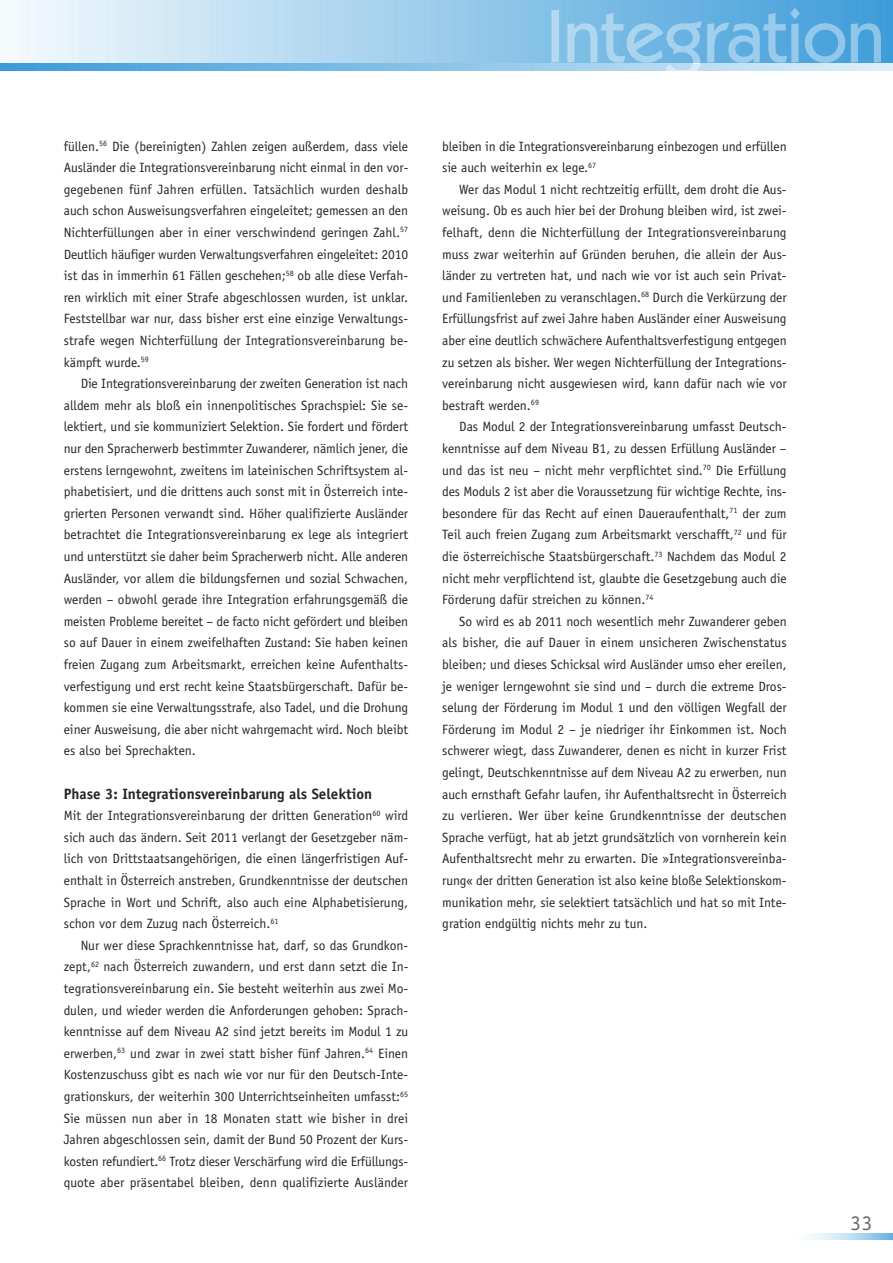
<style>
.page{position:relative;width:893px;height:1263px;background:#fff}
.page>*{position:absolute;margin:0;border:0;box-sizing:border-box;transform-origin:0 0}
.t1{font:21px "Officina Sans";color:#686768}
.t2{font:700 15px "Officina Sans";color:#272627}
.t3{font:13.5px/21.6px "Officina Sans";color:#272627;text-align:justify}
</style>
<div class="page">
<img style="left:811px;top:1233px;width:82px;height:6px">
<img style="left:0;top:0;width:893px;height:70px">
<img style="left:551px;top:8px;width:330px;height:56px">
<img style="left:663px;top:64px;width:38px;height:6px">
<p class="t3" style="left:64px;top:136px;width:346px">füllen.<sup>56</sup> Die (bereinigten) Zahlen zeigen außerdem, dass viele Ausländer die Integrationsvereinbarung nicht einmal in den vor&shy;gegebenen fünf Jahren erfüllen. Tatsächlich wurden deshalb auch schon Ausweisungsverfahren eingeleitet; gemessen an den Nichterfüllungen aber in einer verschwindend geringen Zahl.<sup>57<br></sup>Deutlich häufiger wurden Verwaltungsverfahren eingeleitet: 2010 ist das in immerhin 61 Fällen geschehen;<sup>58</sup> ob alle diese Verfah&shy;ren wirklich mit einer Strafe abgeschlossen wurden, ist unklar.<br>Feststellbar war nur, dass bisher erst eine einzige Verwaltungs&shy;strafe wegen Nichterfüllung der Integrationsvereinbarung be&shy;kämpft wurde.<sup>59</sup></p>
<p class="t3" style="left:64px;top:374px;width:346px;text-indent:17px">Die Integrationsvereinbarung der zweiten Generation ist nach alldem mehr als bloß ein innenpolitisches Sprachspiel: Sie se&shy;lektiert, und sie kommuniziert Selektion. Sie fordert und fördert nur den Spracherwerb bestimmter Zuwanderer, nämlich jener, die erstens lerngewohnt, zweitens im lateinischen Schriftsystem al&shy;phabetisiert, und die drittens auch sonst mit in Österreich inte&shy;grierten Personen verwandt sind. Höher qualifizierte Ausländer betrachtet die Integrationsvereinbarung ex lege als integriert und unterstützt sie daher beim Spracherwerb nicht. Alle anderen Ausländer, vor allem die bildungsfernen und sozial Schwachen, werden – obwohl gerade ihre Integration erfahrungsgemäß die meisten Probleme bereitet – de facto nicht gefördert und bleiben so auf Dauer in einem zweifelhaften Zustand: Sie haben keinen freien Zugang zum Arbeitsmarkt, erreichen keine Aufenthalts&shy;verfestigung und erst recht keine Staatsbürgerschaft. Dafür be&shy;kommen sie eine Verwaltungsstrafe, also Tadel, und die Drohung einer Ausweisung, die aber nicht wahrgemacht wird. Noch bleibt es also bei Sprechakten.</p>
<p class="t2" style="left:64px;top:788px;width:310px">Phase 3: Integrationsvereinbarung als Selektion</p>
<p class="t3" style="left:64px;top:806px;width:346px">Mit der Integrationsvereinbarung der dritten Generation<sup>60</sup> wird sich auch das ändern. Seit 2011 verlangt der Gesetzgeber näm&shy;lich von Drittstaatsangehörigen, die einen längerfristigen Auf&shy;enthalt in Österreich anstreben, Grundkenntnisse der deutschen Sprache in Wort und Schrift, also auch eine Alphabetisierung, schon vor dem Zuzug nach Österreich.<sup>61</sup></p>
<p class="t3" style="left:64px;top:935px;width:346px;text-indent:17px">Nur wer diese Sprachkenntnisse hat, darf, so das Grundkon&shy;zept,<sup>62</sup> nach Österreich zuwandern, und erst dann setzt die In&shy;tegrationsvereinbarung ein. Sie besteht weiterhin aus zwei Mo&shy;dulen, und wieder werden die Anforderungen gehoben: Sprach&shy;kenntnisse auf dem Niveau A2 sind jetzt bereits im Modul 1 zu erwerben,<sup>63</sup> und zwar in zwei statt bisher fünf Jahren.<sup>64</sup> Einen Kostenzuschuss gibt es nach wie vor nur für den Deutsch-Inte&shy;grationskurs, der weiterhin 300 Unterrichtseinheiten umfasst:<sup>65<br></sup>Sie müssen nun aber in 18 Monaten statt wie bisher in drei Jahren abgeschlossen sein, damit der Bund 50 Prozent der Kurs&shy;kosten refundiert.<sup>66</sup> Trotz dieser Verschärfung wird die Erfüllungs&shy;quote aber präsentabel bleiben, denn qualifizierte Ausländer</p>
<p class="t3" style="left:442px;top:136px;width:346px">bleiben in die Integrationsvereinbarung einbezogen und erfüllen sie auch weiterhin ex lege.<sup>67</sup></p>
<p class="t3" style="left:442px;top:179px;width:346px;text-indent:17px">Wer das Modul 1 nicht rechtzeitig erfüllt, dem droht die Aus&shy;weisung. Ob es auch hier bei der Drohung bleiben wird, ist zwei&shy;felhaft, denn die Nichterfüllung der Integrationsvereinbarung muss zwar weiterhin auf Gründen beruhen, die allein der Aus&shy;länder zu vertreten hat, und nach wie vor ist auch sein Privat&shy;und Familienleben zu veranschlagen.<sup>68</sup> Durch die Verkürzung der Erfüllungsfrist auf zwei Jahre haben Ausländer einer Ausweisung aber eine deutlich schwächere Aufenthaltsverfestigung entgegen zu setzen als bisher. Wer wegen Nichterfüllung der Integrations&shy;vereinbarung nicht ausgewiesen wird, kann dafür nach wie vor bestraft werden.<sup>69</sup></p>
<p class="t3" style="left:442px;top:417px;width:346px;text-indent:17px">Das Modul 2 der Integrationsvereinbarung umfasst Deutsch&shy;kenntnisse auf dem Niveau B1, zu dessen Erfüllung Ausländer – und das ist neu – nicht mehr verpflichtet sind.<sup>70</sup> Die Erfüllung des Moduls 2 ist aber die Voraussetzung für wichtige Rechte, ins&shy;besondere für das Recht auf einen Daueraufenthalt,<sup>71</sup> der zum Teil auch freien Zugang zum Arbeitsmarkt verschafft,<sup>72</sup> und für die österreichische Staatsbürgerschaft.<sup>73</sup> Nachdem das Modul 2 nicht mehr verpflichtend ist, glaubte die Gesetzgebung auch die Förderung dafür streichen zu können.<sup>74</sup></p>
<p class="t3" style="left:442px;top:611px;width:346px;text-indent:17px">So wird es ab 2011 noch wesentlich mehr Zuwanderer geben als bisher, die auf Dauer in einem unsicheren Zwischenstatus bleiben; und dieses Schicksal wird Ausländer umso eher ereilen, je weniger lerngewohnt sie sind und – durch die extreme Dros&shy;selung der Förderung im Modul 1 und den völligen Wegfall der Förderung im Modul 2 – je niedriger ihr Einkommen ist. Noch schwerer wiegt, dass Zuwanderer, denen es nicht in kurzer Frist gelingt, Deutschkenntnisse auf dem Niveau A2 zu erwerben, nun auch ernsthaft Gefahr laufen, ihr Aufenthaltsrecht in Österreich zu verlieren. Wer über keine Grundkenntnisse der deutschen Sprache verfügt, hat ab jetzt grundsätzlich von vornherein kein Aufenthaltsrecht mehr zu erwarten. Die »Integrationsvereinba&shy;rung« der dritten Generation ist also keine bloße Selektionskom&shy;munikation mehr, sie selektiert tatsächlich und hat so mit Inte&shy;gration endgültig nichts mehr zu tun.</p>
<h1 class="t1" style="left:850px;top:1215px;width:23px">33</h1>
</div>
